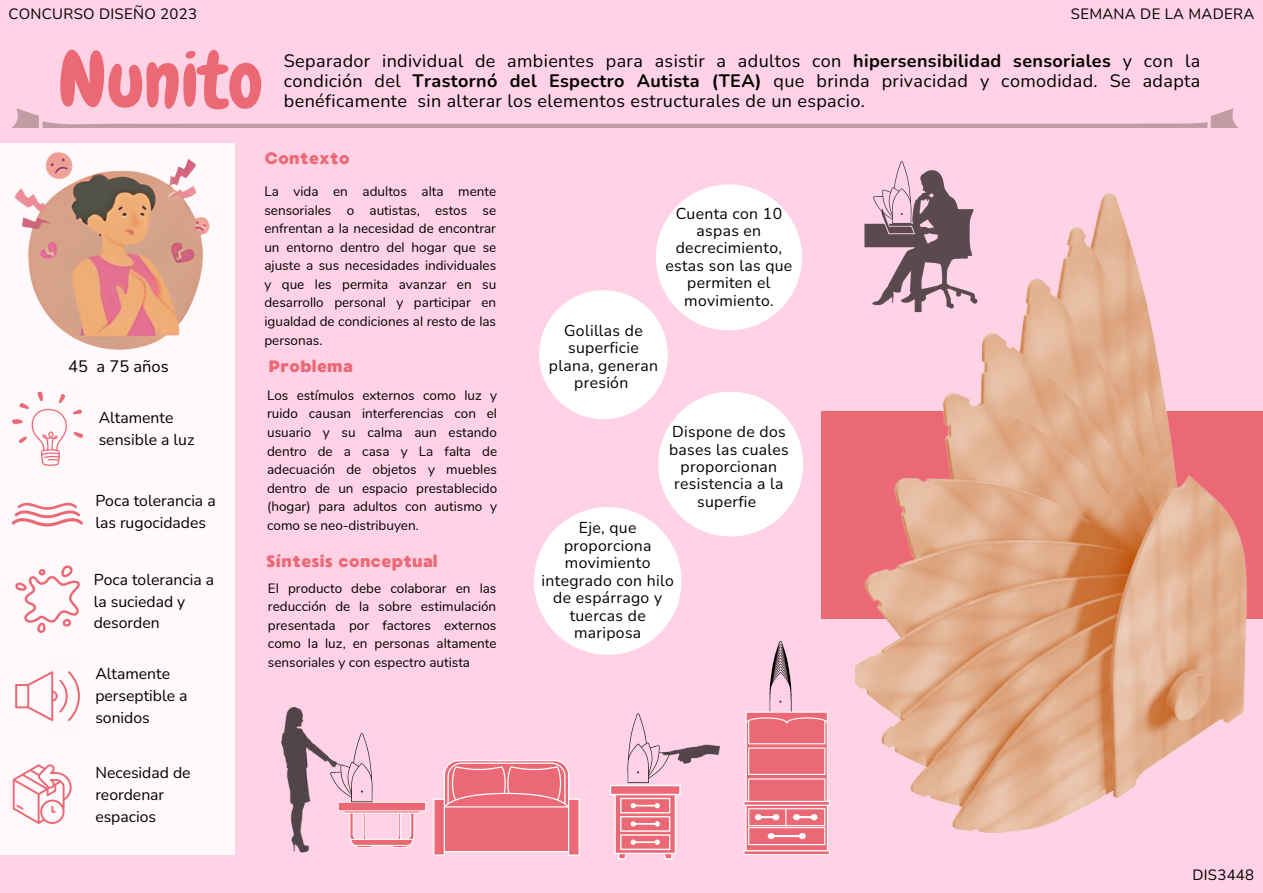
<style>
.page{position:relative;width:1263px;height:893px;background:#ffd2e5}
.page>*{position:absolute;margin:0;border:0;box-sizing:border-box;transform-origin:0 0}
.t1{font:77.4px "Chewy";color:#eb6975}
.t2{font:18px/19.7px "Nunito";letter-spacing:.02em;color:#000;text-align:justify}
.t3{font:16.5px "MADE Waffle Soft";color:#eb6975}
.t4{font:16.5px "Nunito";color:#000}
.t5{font:15.75px/17.5px "Nunito";letter-spacing:.02em;color:#000;text-align:center}
.t6{font:15.75px/22px "Nunito";color:#000}
.t7{font:14.92px "Nunito";letter-spacing:.02em;color:#000}
.t8{font:13.5px/18.6px "Nunito";color:#000;text-align:justify}
.s1{font-weight:700}
</style>
<div class="page">
<div style="left:0;top:143px;width:235px;height:712px;background:#fff"></div>
<svg style="left:12px;top:391px;width:71px;height:75px"></svg>
<svg style="left:12px;top:503px;width:71px;height:23px"></svg>
<svg style="left:13px;top:764px;width:59px;height:60px"></svg>
<svg style="left:15px;top:565px;width:65px;height:68px"></svg>
<svg style="left:15px;top:671px;width:65px;height:50px"></svg>
<img style="left:14px;top:152px;width:196px;height:198px">
<svg style="left:13px;top:108px;width:1225px;height:19px"></svg>
<img style="left:882px;top:161px;width:65px;height:31px">
<div style="left:822px;top:411px;width:441px;height:207px;background:#eb6975"></div>
<img style="left:769px;top:641px;width:23px;height:70px">
<svg style="left:349px;top:802px;width:77px;height:46px"></svg>
<svg style="left:433px;top:760px;width:147px;height:95px"></svg>
<img style="left:344px;top:733px;width:58px;height:84px">
<img style="left:281px;top:707px;width:63px;height:146px">
<svg style="left:743px;top:711px;width:87px;height:143px"></svg>
<svg style="left:614px;top:797px;width:62px;height:62px"></svg>
<hr style="left:632px;top:841px;width:26px;height:2px;background:#fff">
<img style="left:681px;top:744px;width:39px;height:20px">
<img style="left:610px;top:713px;width:71px;height:84px">
<img style="left:856px;top:192px;width:398px;height:640px">
<div style="left:539px;top:290px;width:129px;height:129px;background:#fff;border-radius:50%"></div>
<div style="left:658px;top:391px;width:145px;height:145px;background:#fff;border-radius:50%"></div>
<div style="left:534px;top:507px;width:147px;height:148px;background:#fff;border-radius:50%"></div>
<div style="left:656px;top:184px;width:146px;height:146px;background:#fff;border-radius:50%"></div>
<p class="t7" style="left:8px;top:4px;width:190px">CONCURSO DISEÑO 2023</p>
<p class="t7" style="left:1071px;top:4px;width:185px">SEMANA DE LA MADERA</p>
<p class="t2" style="left:284px;top:51px;width:918px">Separador individual de ambientes para asistir a adultos con <span class="s1">hipersensibilidad sensoriales</span> y con la condición del <span class="s1">Trastornó del Espectro Autista (TEA)</span> que brinda privacidad y comodidad. Se adapta benéficamente sin alterar los elementos estructurales de un espacio.</p>
<p class="t1" style="left:58px;top:31px;width:206px">Nunito</p>
<p class="t4" style="left:68px;top:355px;width:102px">45 a 75 años</p>
<p class="t6" style="left:99px;top:406px;width:97px">Altamente sensible a luz</p>
<p class="t6" style="left:95px;top:489px;width:122px">Poca tolerancia a las rugocidades</p>
<p class="t6" style="left:94px;top:568px;width:122px">Poca tolerancia a la suciedad y desorden</p>
<p class="t6" style="left:95px;top:663px;width:94px">Altamente perseptible a sonidos</p>
<p class="t6" style="left:95px;top:762px;width:97px">Necesidad de reordenar espacios</p>
<p class="t3" style="left:264px;top:148px;width:87px">Contexto</p>
<p class="t8" style="left:264px;top:182px;width:233px">La vida en adultos alta mente sensoriales o autistas, estos se enfrentan a la necesidad de encontrar un entorno dentro del hogar que se ajuste a sus necesidades individuales y que les permita avanzar en su desarrollo personal y participar en igualdad de condiciones al resto de las personas.</p>
<p class="t3" style="left:269px;top:356px;width:86px">Problema</p>
<p class="t8" style="left:267px;top:386px;width:232px">Los estímulos externos como luz y ruido causan interferencias con el usuario y su calma aun estando dentro de a casa y La falta de adecuación de objetos y muebles dentro de un espacio prestablecido (hogar) para adultos con autismo y como se neo-distribuyen.</p>
<p class="t3" style="left:266px;top:551px;width:173px">Síntesis conceptual</p>
<p class="t8" style="left:268px;top:579px;width:230px">El producto debe colaborar en las reducción de la sobre estimulación presentada por factores externos como la luz, en personas altamente sensoriales y con espectro autista</p>
<p class="t5" style="left:549px;top:322px;width:111px">Golillas de superficie plana, generan presión</p>
<p class="t5" style="left:665px;top:205px;width:128px">Cuenta con 10 aspas en decrecimiento, estas son las que permiten el movimiento.</p>
<p class="t5" style="left:669px;top:423px;width:121px">Dispone de dos bases las cuales proporcionan resistencia a la superfie</p>
<p class="t5" style="left:542px;top:519px;width:134px">Eje, que proporciona movimiento integrado con hilo de espárrago y tuercas de mariposa</p>
<p class="t7" style="left:1192px;top:865px;width:63px">DIS3448</p>
</div>
